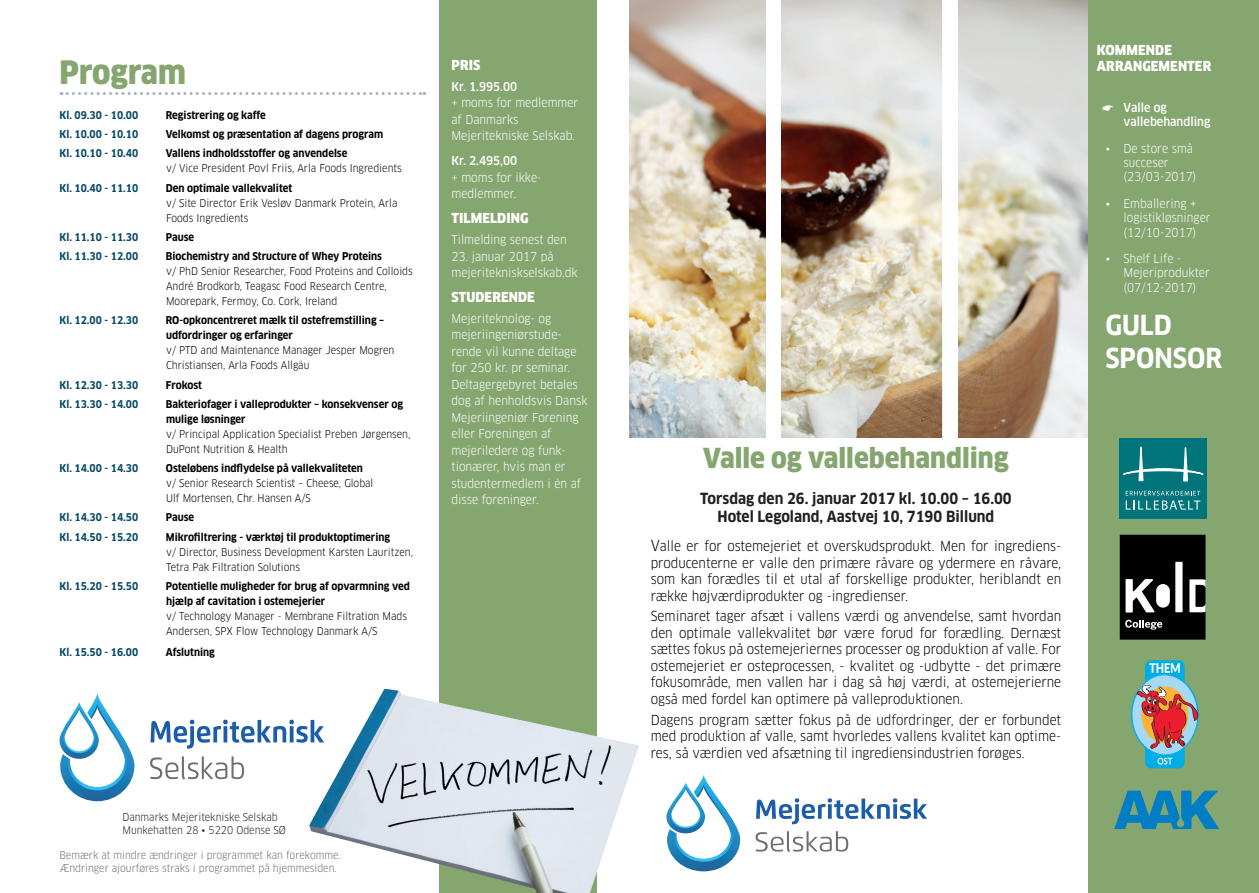
<style>
.page{position:relative;width:1259px;height:893px;background:#fff}
.page>*{position:absolute;margin:0;border:0;box-sizing:border-box;transform-origin:0 0}
.t1{font:900 condensed 31.5px "Clan OT";color:#86a670}
.t2{font:900 condensed 27px "Clan OT";color:#86a670}
.t3{font:700 condensed 27px/32.4px "Clan OT";color:#fff}
.t4{font:700 condensed 15px/18px "Clan OT";color:#231f20;text-align:center}
.t5{font:condensed 13.5px/16.5px "Clan OT";color:#000001;text-align:justify}
.t6{font:900 condensed 13.5px/16.5px "Clan OT";letter-spacing:.01em;color:#fff}
.t7{font:condensed 12px/16.5px "Clan OT";color:#fff}
.t8{font:500 condensed 12px/14.4px "Clan OT";color:#fff}
.t9{font:condensed 10.5px/15px "Clan OT";color:#000}
.t10{font:700 condensed 10.5px/15px "Clan OT";color:#000}
.t11{font:700 condensed 10.5px "Clan OT";color:#084967}
.t12{font:condensed 10.5px/13.5px "Clan OT";color:#6d6f72}
.t13{font:condensed 10.5px/13.5px "Clan OT";color:#231f20}
.s1{font-size:15px}
</style>
<div class="page">
<img style="left:629px;top:0;width:460px;height:438px">
<div style="left:439px;top:0;width:157px;height:893px;background:#86a670"></div>
<svg style="left:61px;top:92px;width:364px;height:3px"></svg>
<svg style="left:151px;top:720px;width:157px;height:29px"></svg>
<svg style="left:150px;top:756px;width:94px;height:24px"></svg>
<svg style="left:60px;top:693px;width:74px;height:108px"></svg>
<div style="left:1089px;top:0;width:170px;height:893px;background:#86a670"></div>
<svg style="left:756px;top:798px;width:171px;height:26px"></svg>
<svg style="left:755px;top:831px;width:93px;height:21px"></svg>
<svg style="left:666px;top:774px;width:74px;height:97px"></svg>
<div style="left:1119px;top:438px;width:88px;height:80px;background:#00747b"></div>
<svg style="left:1123px;top:446px;width:81px;height:36px"></svg>
<svg style="left:1125px;top:491px;width:75px;height:19px"></svg>
<svg style="left:1119px;top:535px;width:86px;height:105px;background:#313231"></svg>
<svg style="left:1114px;top:791px;width:105px;height:38px"></svg>
<img style="left:1131px;top:660px;width:67px;height:108px">
<img style="left:309px;top:689px;width:330px;height:204px">
<svg style="left:942px;top:0;width:16px;height:438px"></svg>
<div style="left:766px;top:0;width:15px;height:438px;background:#fff"></div>
<h1 class="t1" style="left:60px;top:55px;width:128px">Program</h1>
<p class="t11" style="left:60px;top:109px;width:80px">Kl. 09.30 - 10.00</p>
<p class="t10" style="left:166px;top:108px;width:101px">Registrering og kaffe</p>
<p class="t11" style="left:60px;top:128px;width:80px">Kl. 10.00 - 10.10</p>
<p class="t10" style="left:166px;top:127px;width:219px">Velkomst og præsentation af dagens program</p>
<p class="t11" style="left:60px;top:147px;width:80px">Kl. 10.10 - 10.40</p>
<p class="t10" style="left:166px;top:146px;width:183px">Vallens indholdsstoffer og anvendelse</p>
<p class="t9" style="left:166px;top:161px;width:237px">v/ Vice President Povl Friis, Arla Foods Ingredients</p>
<p class="t11" style="left:60px;top:182px;width:80px">Kl. 10.40 - 11.10</p>
<p class="t10" style="left:166px;top:180px;width:128px">Den optimale vallekvalitet</p>
<p class="t9" style="left:166px;top:195px;width:233px">v/ Site Director Erik Vesløv Danmark Protein, Arla<br>Foods Ingredients</p>
<p class="t11" style="left:60px;top:231px;width:80px">Kl. 11.10 - 11.30</p>
<p class="t10" style="left:166px;top:230px;width:30px">Pause</p>
<p class="t11" style="left:60px;top:250px;width:80px">Kl. 11.30 - 12.00</p>
<p class="t10" style="left:166px;top:249px;width:218px">Biochemistry and Structure of Whey Proteins</p>
<p class="t9" style="left:166px;top:264px;width:248px">v/ PhD Senior Researcher, Food Proteins and Colloids<br>André Brodkorb, Teagasc Food Research Centre,<br>Moorepark, Fermoy, Co. Cork, Ireland</p>
<p class="t11" style="left:60px;top:314px;width:80px">Kl. 12.00 - 12.30</p>
<p class="t10" style="left:166px;top:313px;width:220px">RO-opkoncentreret mælk til ostefremstilling – udfordringer og erfaringer</p>
<p class="t9" style="left:166px;top:343px;width:230px">v/ PTD and Maintenance Manager Jesper Mogren<br>Christiansen, Arla Foods Allgäu</p>
<p class="t11" style="left:60px;top:379px;width:80px">Kl. 12.30 - 13.30</p>
<p class="t10" style="left:166px;top:377px;width:38px">Frokost</p>
<p class="t11" style="left:60px;top:398px;width:80px">Kl. 13.30 - 14.00</p>
<p class="t10" style="left:166px;top:397px;width:239px">Bakteriofager i valleprodukter – konsekvenser og mulige løsninger</p>
<p class="t9" style="left:166px;top:427px;width:246px">v/ Principal Application Specialist Preben Jørgensen,<br>DuPont Nutrition &amp; Health</p>
<p class="t11" style="left:60px;top:462px;width:80px">Kl. 14.00 - 14.30</p>
<p class="t10" style="left:166px;top:461px;width:199px">Osteløbens indflydelse på vallekvaliteten</p>
<p class="t9" style="left:166px;top:476px;width:209px">v/ Senior Research Scientist – Cheese, Global<br>Ulf Mortensen, Chr. Hansen A/S</p>
<p class="t11" style="left:60px;top:512px;width:80px">Kl. 14.30 - 14.50</p>
<p class="t10" style="left:166px;top:510px;width:30px">Pause</p>
<p class="t11" style="left:60px;top:531px;width:80px">Kl. 14.50 - 15.20</p>
<p class="t10" style="left:166px;top:529px;width:226px">Mikrofiltrering - værktøj til produktoptimering</p>
<p class="t9" style="left:166px;top:544px;width:248px">v/ Director, Business Development Karsten Lauritzen,<br>Tetra Pak Filtration Solutions</p>
<p class="t11" style="left:60px;top:580px;width:80px">Kl. 15.20 - 15.50</p>
<p class="t10" style="left:166px;top:579px;width:245px">Potentielle muligheder for brug af opvarmning ved hjælp af cavitation i ostemejerier</p>
<p class="t9" style="left:166px;top:609px;width:242px">v/ Technology Manager - Membrane Filtration Mads<br>Andersen, SPX Flow Technology Danmark A/S</p>
<p class="t11" style="left:60px;top:646px;width:80px">Kl. 15.50 - 16.00</p>
<p class="t10" style="left:166px;top:644px;width:51px">Afslutning</p>
<p class="t6" style="left:451px;top:57px;width:30px">PRIS</p>
<p class="t8" style="left:451px;top:79px;width:67px">Kr. 1.995.00</p>
<p class="t7" style="left:451px;top:95px;width:128px">+ moms for medlemmer af Danmarks<br>Mejeritekniske Selskab.</p>
<p class="t8" style="left:451px;top:154px;width:67px">Kr. 2.495,00</p>
<p class="t7" style="left:451px;top:169px;width:92px">+ moms for ikke&shy;medlemmer.</p>
<p class="t6" style="left:451px;top:210px;width:78px">TILMELDING</p>
<p class="t7" style="left:451px;top:231px;width:117px">Tilmelding senest den</p>
<p class="t7" style="left:451px;top:248px;width:128px">23. januar 2017 på mejeritekniskselskab.dk</p>
<p class="t6" style="left:451px;top:289px;width:85px">STUDERENDE</p>
<p class="t7" style="left:451px;top:310px;width:137px">Mejeriteknolog- og mejeriingeniørstude&shy;rende vil kunne deltage for 250 kr. pr seminar.<br>Deltagergebyret betales dog af henholdsvis Dansk<br>Mejeriingeniør Forening eller Foreningen af mejeriledere og funk&shy;tionærer, hvis man er studentermedlem i én af disse foreninger.</p>
<p class="t13" style="left:122px;top:810px;width:165px">Danmarks Mejeritekniske Selskab<br>Munkehatten 28 • 5220 Odense SØ</p>
<p class="t12" style="left:60px;top:848px;width:283px">Bemærk at mindre ændringer i programmet kan forekomme.<br>Ændringer ajourføres straks i programmet på hjemmesiden.</p>
<h2 class="t2" style="left:703px;top:442px;width:307px">Valle og vallebehandling</h2>
<p class="t4" style="left:700px;top:489px;width:313px">Torsdag den 26. januar 2017 kl. 10.00 – 16.00<br>Hotel Legoland, Aastvej 10, 7190 Billund</p>
<p class="t5" style="left:651px;top:538px;width:412px"><span class="s1">V</span>alle er for ostemejeriet et overskudsprodukt. Men for ingrediens&shy;producenterne er valle den primære råvare og ydermere en råvare, som kan forædles til et utal af forskellige produkter, heriblandt en række højværdiprodukter og -ingredienser.</p>
<p class="t5" style="left:651px;top:608px;width:412px">Seminaret tager afsæt i vallens værdi og anvendelse, samt hvordan den optimale vallekvalitet bør være forud for forædling. Dernæst sættes fokus på ostemejeriernes processer og produktion af valle. For ostemejeriet er osteprocessen, - kvalitet og -udbytte - det primære fokusområde, men vallen har i dag så høj værdi, at ostemejerierne også med fordel kan optimere på valleproduktionen.</p>
<p class="t5" style="left:651px;top:711px;width:412px">Dagens program sætter fokus på de udfordringer, der er forbundet med produktion af valle, samt hvorledes vallens kvalitet kan optime&shy;res, så værdien ved afsætning til ingrediensindustrien forøges.</p>
<p class="t6" style="left:1097px;top:42px;width:116px">KOMMENDE<br>ARRANGEMENTER</p>
<p class="t8" style="left:1123px;top:100px;width:88px">Valle og vallebehandling</p>
<p class="t7" style="left:1123px;top:141px;width:74px;line-height:14.4px;text-indent:-18px">• De store små succeser (23/03-2017)</p>
<p class="t7" style="left:1123px;top:196px;width:89px;line-height:14.4px;text-indent:-18px">• Emballering + logistikløsninger (12/10-2017)</p>
<p class="t7" style="left:1123px;top:251px;width:88px;line-height:14.4px;text-indent:-18px">• Shelf Life -<br>Mejeriprodukter (07/12-2017)</p>
<h2 class="t3" style="left:1105px;top:309px;width:118px">GULD<br>SPONSOR</h2>
</div>
